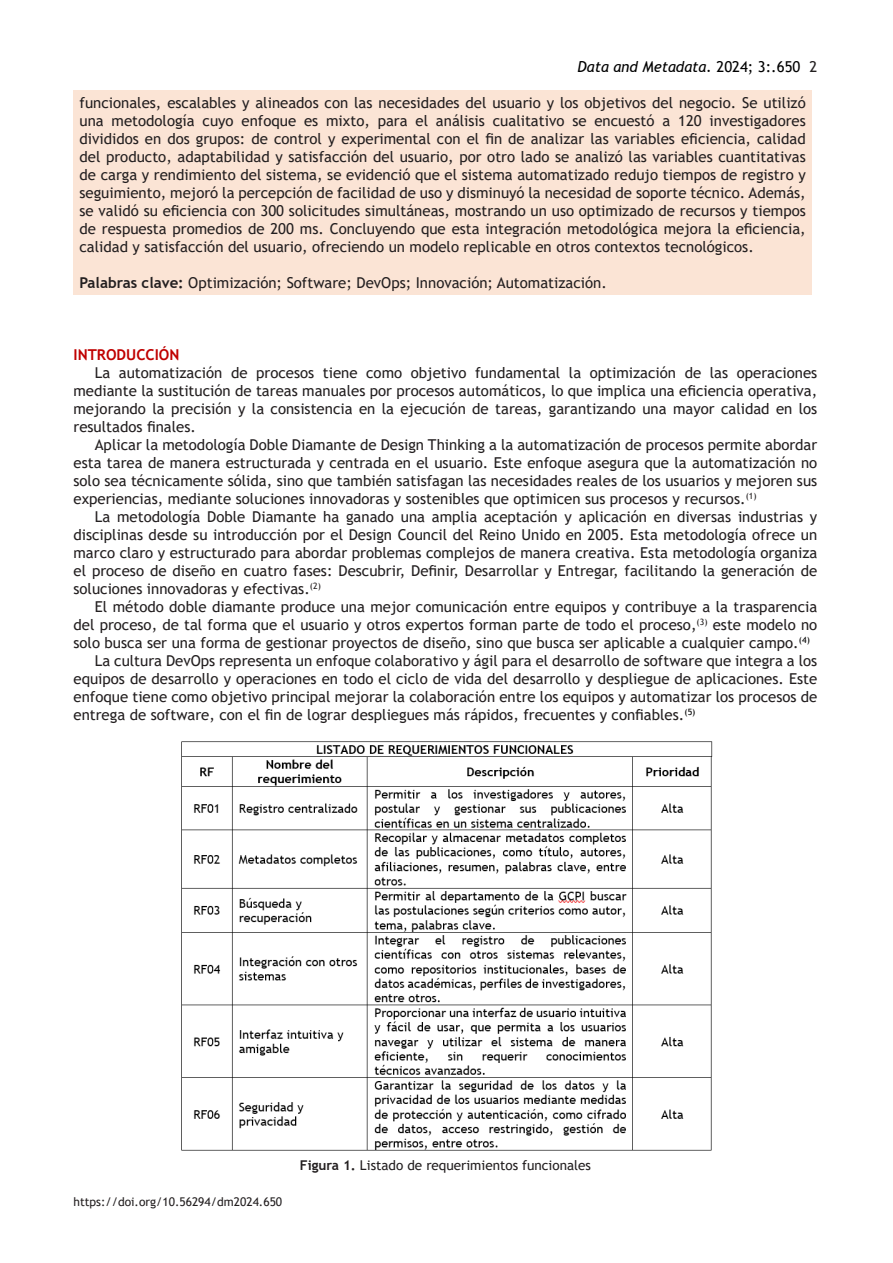
<style>
.page{position:relative;width:893px;height:1263px;background:#fff}
.page>*{position:absolute;margin:0;border:0;box-sizing:border-box;transform-origin:0 0}
.t1{font:15px/18px "Trebuchet MS";color:#231f20;text-align:justify}
.t2{font:italic 15px "Trebuchet MS";color:#000}
.t3{font:700 15px "Trebuchet MS";color:#c00000}
.t4{font:13.5px "Trebuchet MS";color:#231f20}
.t5{font:12px "Trebuchet MS";color:#231f20}
.s1{font-style:normal}
.s2{font-style:normal;color:#231f20}
.s3{font-weight:700}
</style>
<div class="page">
<div style="left:74px;top:90px;width:738px;height:204px;background:#fbe4d5"></div>
<img style="left:181px;top:741px;width:532px;height:410px">
<p class="t2" style="left:578px;top:58px;width:241px">Data and Metadata. <span class="s1">2024; 3:.650</span> <span class="s2">2</span></p>
<p class="t1" style="left:80px;top:94px;width:728px">funcionales, escalables y alineados con las necesidades del usuario y los objetivos del negocio. Se utilizó una metodología cuyo enfoque es mixto, para el análisis cualitativo se encuestó a 120 investigadores divididos en dos grupos: de control y experimental con el fin de analizar las variables eficiencia, calidad del producto, adaptabilidad y satisfacción del usuario, por otro lado se analizó las variables cuantitativas de carga y rendimiento del sistema, se evidenció que el sistema automatizado redujo tiempos de registro y seguimiento, mejoró la percepción de facilidad de uso y disminuyó la necesidad de soporte técnico. Además, se validó su eficiencia con 300 solicitudes simultáneas, mostrando un uso optimizado de recursos y tiempos de respuesta promedios de 200 ms. Concluyendo que esta integración metodológica mejora la eficiencia, calidad y satisfacción del usuario, ofreciendo un modelo replicable en otros contextos tecnológicos.</p>
<p class="t1" style="left:80px;top:274px;width:529px"><span class="s3">Palabras clave:</span> Optimización; Software; DevOps; Innovación; Automatización.</p>
<p class="t3" style="left:74px;top:345px;width:107px">INTRODUCCIÓN</p>
<p class="t1" style="left:74px;top:364px;width:745px;text-indent:21px">La automatización de procesos tiene como objetivo fundamental la optimización de las operaciones mediante la sustitución de tareas manuales por procesos automáticos, lo que implica una eficiencia operativa, mejorando la precisión y la consistencia en la ejecución de tareas, garantizando una mayor calidad en los resultados finales.</p>
<p class="t1" style="left:74px;top:436px;width:745px;text-indent:21px">Aplicar la metodología Doble Diamante de Design Thinking a la automatización de procesos permite abordar esta tarea de manera estructurada y centrada en el usuario. Este enfoque asegura que la automatización no solo sea técnicamente sólida, sino que también satisfagan las necesidades reales de los usuarios y mejoren sus experiencias, mediante soluciones innovadoras y sostenibles que optimicen sus procesos y recursos.<sup>(1)</sup></p>
<p class="t1" style="left:74px;top:508px;width:745px;text-indent:21px">La metodología Doble Diamante ha ganado una amplia aceptación y aplicación en diversas industrias y disciplinas desde su introducción por el Design Council del Reino Unido en 2005. Esta metodología ofrece un marco claro y estructurado para abordar problemas complejos de manera creativa. Esta metodología organiza el proceso de diseño en cuatro fases: Descubrir, Definir, Desarrollar y Entregar, facilitando la generación de soluciones innovadoras y efectivas.<sup>(2)</sup></p>
<p class="t1" style="left:74px;top:598px;width:745px;text-indent:21px">El método doble diamante produce una mejor comunicación entre equipos y contribuye a la trasparencia del proceso, de tal forma que el usuario y otros expertos forman parte de todo el proceso,<sup>(3)</sup> este modelo no solo busca ser una forma de gestionar proyectos de diseño, sino que busca ser aplicable a cualquier campo.<sup>(4)</sup></p>
<p class="t1" style="left:74px;top:652px;width:745px;text-indent:21px">La cultura DevOps representa un enfoque colaborativo y ágil para el desarrollo de software que integra a los equipos de desarrollo y operaciones en todo el ciclo de vida del desarrollo y despliegue de aplicaciones. Este enfoque tiene como objetivo principal mejorar la colaboración entre los equipos y automatizar los procesos de entrega de software, con el fin de lograr despliegues más rápidos, frecuentes y confiables.<sup>(5)</sup></p>
<p class="t5" style="left:74px;top:1194px;width:210px">https://doi.org/10.56294/dm2024.650</p>
<p class="t4" style="left:300px;top:1157px;width:293px"><span class="s3">Figura 1.</span> Listado de requerimientos funcionales</p>
</div>
